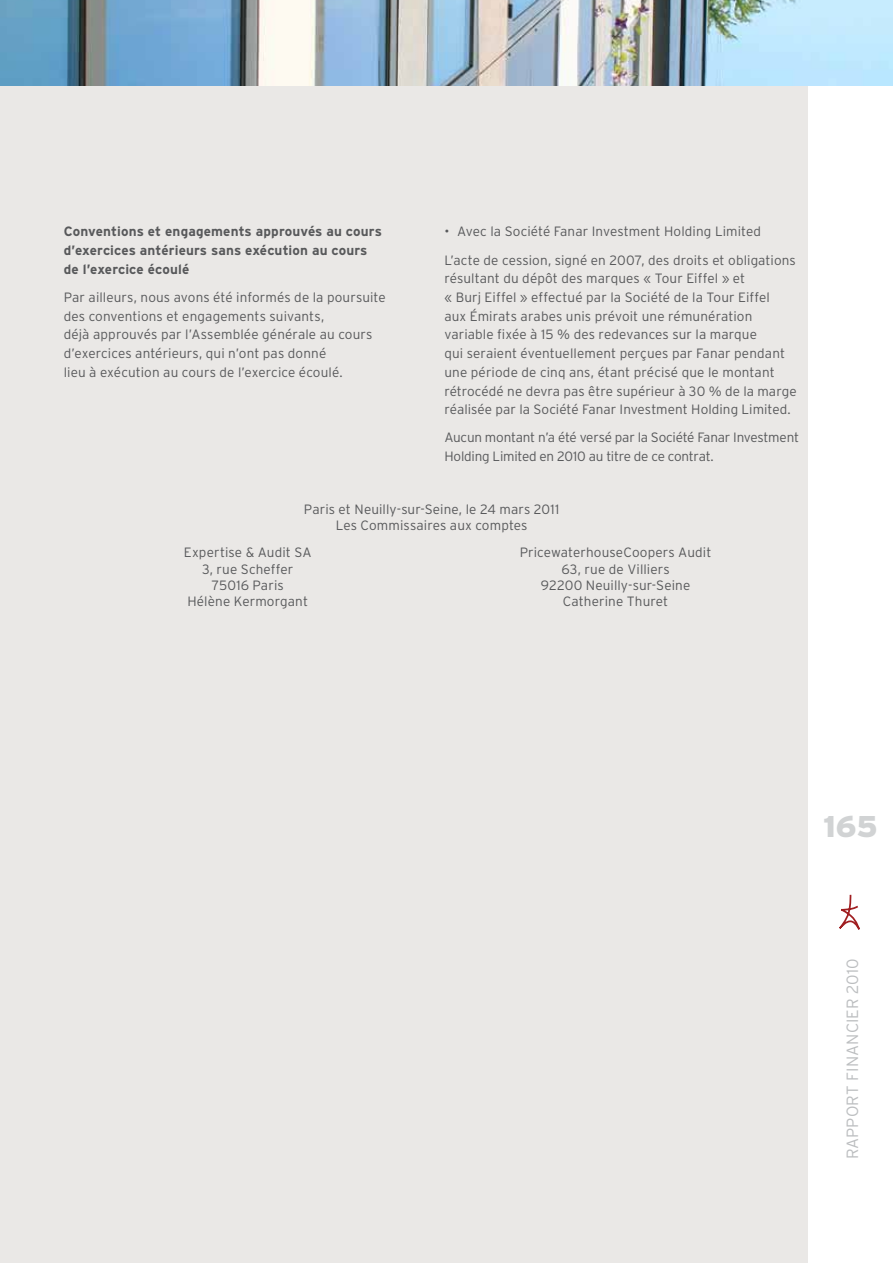
<style>
.page{position:relative;width:893px;height:1263px;background:#fff}
.page>*{position:absolute;margin:0;border:0;box-sizing:border-box;transform-origin:0 0}
.t1{font:900 30px "Interstate";color:#d1d3d4}
.t2{font:300 16.35px "Interstate";letter-spacing:.01em;color:#bcbec0}
.t3{font:300 13.5px/18.8px "Interstate";letter-spacing:.01em;color:#58595b}
.t4{font:700 13.5px/18.8px "Interstate";letter-spacing:.005em;color:#58595b}
.t5{font:300 13.5px/18.8px "Interstate";letter-spacing:-.015em;color:#58595b}
</style>
<div class="page">
<div style="left:0;top:0;width:808px;height:1263px;background:#eae8e6"></div>
<svg style="left:839px;top:894px;width:21px;height:36px"></svg>
<img style="left:0;top:0;width:893px;height:85px">
<p class="t4" style="left:64px;top:222px;width:320px">Conventions et engagements approuvés au cours d’exercices antérieurs sans exécution au cours de l’exercice écoulé</p>
<p class="t3" style="left:64px;top:288px;width:323px">Par ailleurs, nous avons été informés de la poursuite des conventions et engagements suivants,<br>déjà approuvés par l’Assemblée générale au cours d’exercices antérieurs, qui n’ont pas donné<br>lieu à exécution au cours de l’exercice écoulé.</p>
<p class="t3" style="left:444px;top:218px;width:353px;line-height:28px">• Avec la Société Fanar I nvestment Holding Limited<br>L’acte de cession, signé en 2007, des droits et obligations</p>
<p class="t3" style="left:444px;top:269px;width:354px">résultant du dépôt des marques « Tour Eiffel » et<br>« Burj Eiffel » effectué par la Société de la Tour Eiffel<br>aux Émirats arabes unis prévoit une rémunération variable fixée à 15 % des redevances sur la marque<br>qui seraient éventuellement perçues par Fanar pendant une période de cinq ans, étant précisé que le montant rétrocédé ne devra pas être supérieur à 30 % de la marge réalisée par la Société Fanar I nvestment Holding Limited.</p>
<p class="t5" style="left:444px;top:428px;width:356px">Aucun montant n’a été versé par la Société Fanar I nvestment<br>Holding Limited en 2010 au titre de ce contrat.</p>
<p class="t3" style="left:304px;top:501px;width:257px;line-height:16.2px;text-align:center">Paris et N euilly-sur-Seine, le 24 mars 2011<br>Les Commissaires aux comptes</p>
<p class="t3" style="left:184px;top:544px;width:128px;line-height:16.2px;text-align:center">Expertise &amp; Audit SA<br>3, rue Scheffer<br>75016 Paris<br>Hélène Kermorgant</p>
<p class="t3" style="left:520px;top:544px;width:193px;line-height:16.2px;text-align:center">PricewaterhouseCoopers Audit<br>63, rue de Villiers<br>92200 Neuilly-sur-Seine<br>Catherine Thuret</p>
<h1 class="t1" style="left:823px;top:809px;width:56px">165</h1>
<p class="t2" style="left:843px;top:1159px;width:203px;rotate:-90deg">Rapport financier 2010</p>
</div>
